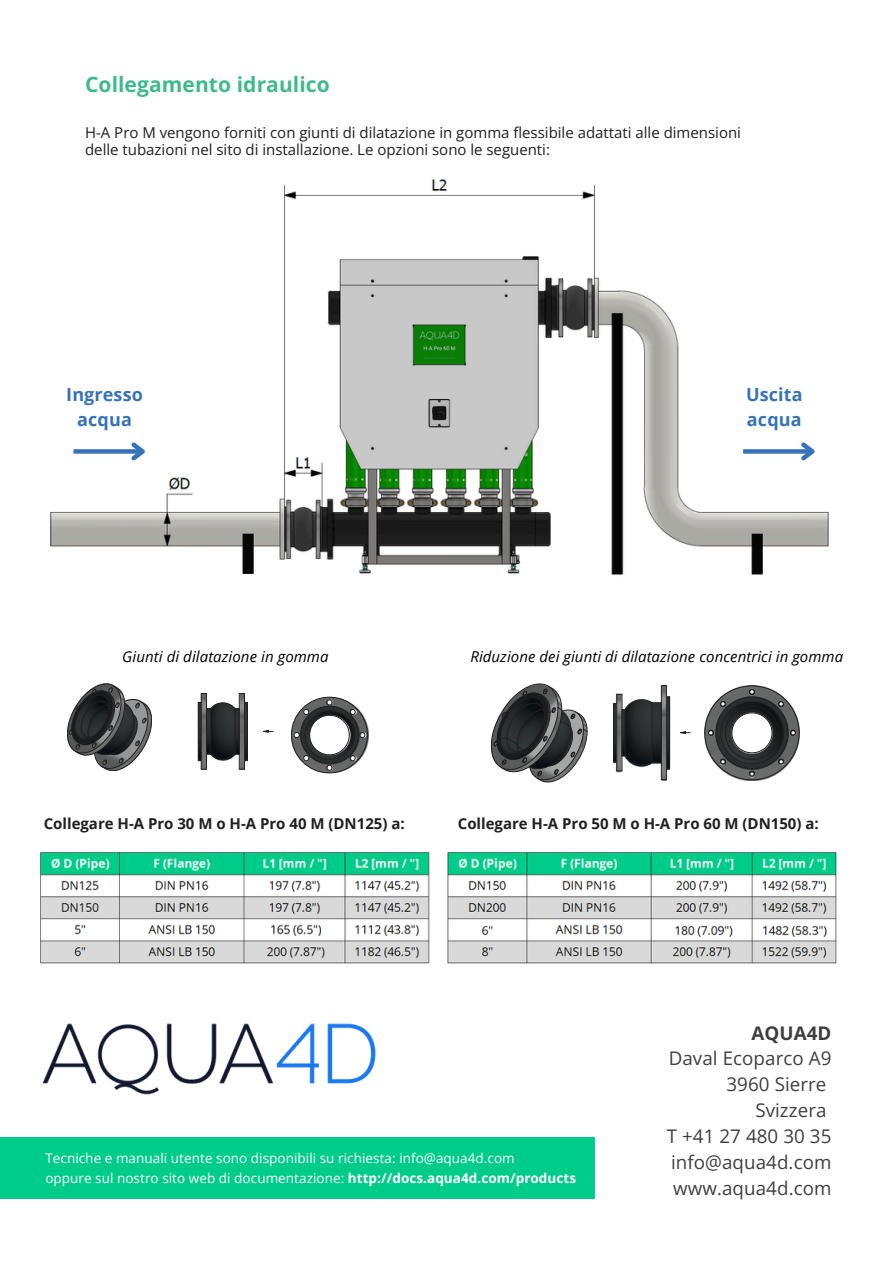
<style>
.page{position:relative;width:894px;height:1264px;background:#fff}
.page>*{position:absolute;margin:0;border:0;box-sizing:border-box;transform-origin:0 0}
.t1{font:700 21px "Open Sans";letter-spacing:.005em;color:#3eba8b}
.t2{font:18.75px/25.8px "Open Sans";letter-spacing:.005em;color:#3f3e3f;text-align:right}
.t3{font:700 18px/24.8px "Open Sans";letter-spacing:.005em;color:#3672b9;text-align:center}
.t4{font:15px/16.8px "Open Sans";color:#231f20}
.t5{font:italic 15px "Open Sans";letter-spacing:.005em;color:#000}
.t6{font:700 15px "Open Sans";color:#231f20}
.t7{font:13.5px "Open Sans";letter-spacing:.005em;color:#fff}
.s1{font-weight:700}
</style>
<div class="page">
<svg style="left:67px;top:683px;width:302px;height:91px"></svg>
<svg style="left:490px;top:683px;width:310px;height:100px"></svg>
<div style="left:0;top:1137px;width:594px;height:61px;background:#00cc8a"></div>
<img style="left:50px;top:179px;width:779px;height:396px">
<div style="left:632px;top:161px;width:261px;height:74px;background:#fff"></div>
<svg style="left:73px;top:449px;width:54px;height:4px"></svg>
<svg style="left:127px;top:438px;width:23px;height:26px"></svg>
<svg style="left:743px;top:449px;width:53px;height:4px"></svg>
<svg style="left:796px;top:438px;width:23px;height:26px"></svg>
<img style="left:40px;top:852px;width:797px;height:112px">
<img style="left:42px;top:1023px;width:334px;height:72px">
<p class="t1" style="left:85px;top:69px;width:246px">Collegamento idraulico</p>
<p class="t4" style="left:85px;top:123px;width:657px">H-A Pro M vengono forniti con giunti di dilatazione in gomma flessibile adattati alle dimensioni delle tubazioni nel sito di installazione. Le opzioni sono le seguenti:</p>
<p class="t3" style="left:66px;top:382px;width:78px">Ingresso acqua</p>
<p class="t3" style="left:745px;top:382px;width:58px;text-align:left">Uscita acqua</p>
<h4 class="t5" style="left:122px;top:646px;width:208px">Giunti di dilatazione in gomma</h4>
<p class="t5" style="left:470px;top:646px;width:374px">Riduzione dei giunti di dilatazione concentrici in gomma</p>
<p class="t6" style="left:44px;top:812px;width:362px">Collegare H-A Pro 30 M o H-A Pro 40 M (DN125) a:</p>
<h3 class="t6" style="left:457px;top:812px;width:362px">Collegare H-A Pro 50 M o H-A Pro 60 M (DN150) a:</h3>
<p class="t7" style="left:45px;top:1148px;width:471px">Tecniche e manuali utente sono disponibili su richiesta: info@aqua4d.com</p>
<p class="t7" style="left:45px;top:1168px;width:532px">oppure sul nostro sito web di documentazione: <span class="s1">http://docs.aqua4d.com/products</span></p>
<h4 class="t2" style="left:666px;top:1019px;width:166px"><span class="s1">AQUA4D<br></span>Daval Ecoparco A9<br>3960 Sierre<br>Svizzera<br>T +41 27 480 30 35 info@aqua4d.com www.aqua4d.com</h4>
</div>
